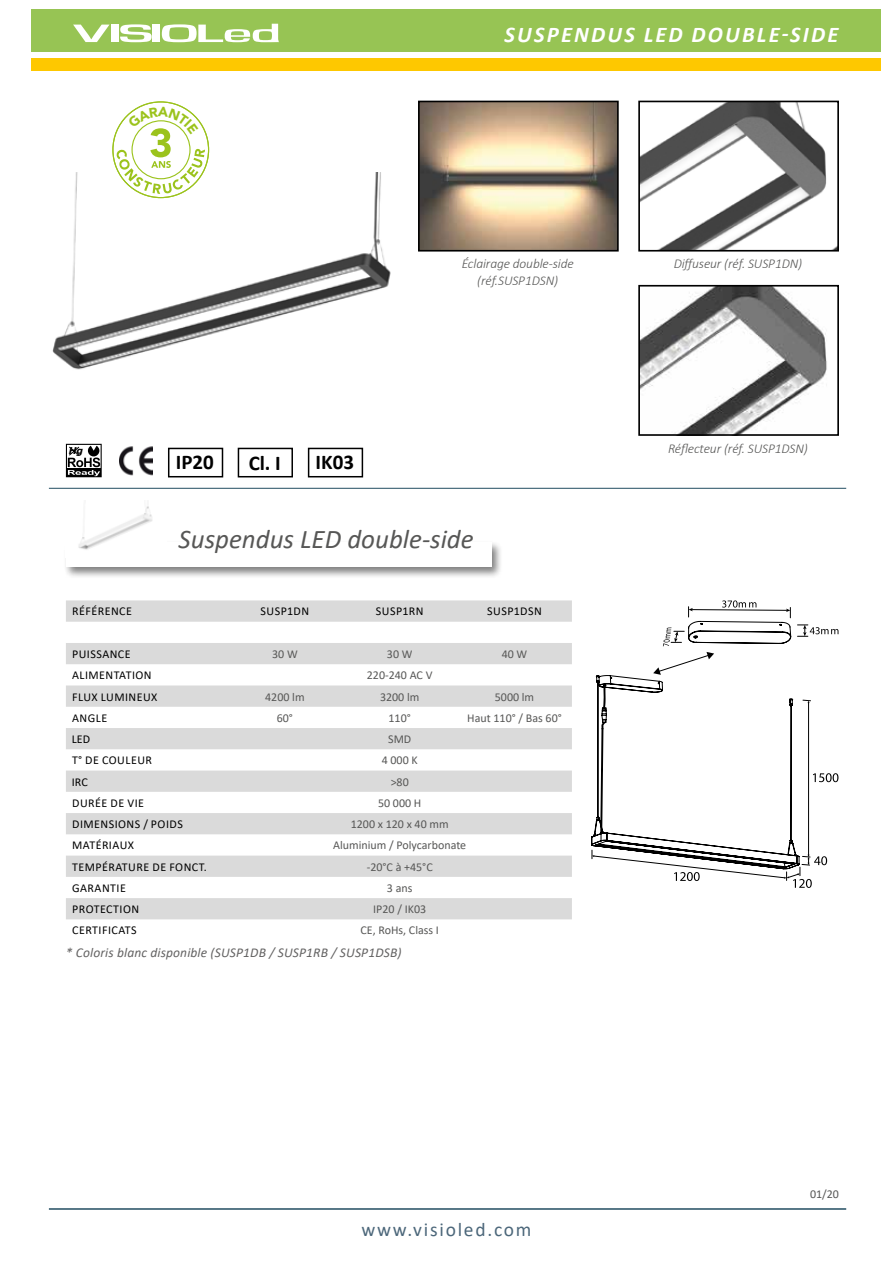
<style>
.page{position:relative;width:893px;height:1263px;background:#fff}
.page>*{position:absolute;margin:0;border:0;box-sizing:border-box;transform-origin:0 0}
.t1{font:italic 27px "Calibri";color:#575756}
.t2{font:italic 700 22.5px "Calibri";letter-spacing:.1em;color:#fff}
.t3{font:700 21px "Calibri";color:#000}
.t4{font:19.5px "Calibri";letter-spacing:.09em;color:#4c677a}
.t5{font:italic 300 13.5px "Calibri";letter-spacing:-.01em;color:#575756}
.t6{font:italic 13.5px "Calibri";letter-spacing:.01em;color:#646363}
.t7{font:12px "Calibri";letter-spacing:.04em;color:#000}
.t8{font:12px "Calibri";color:#575756}
.t9{font:italic 700 9.45px "Verdana";color:#000}
</style>
<div class="page">
<img style="left:52px;top:172px;width:339px;height:198px">
<hr style="left:49px;top:1208px;width:797px;height:2px;background:#224d61">
<hr style="left:49px;top:488px;width:797px;height:1px;background:#224d61">
<div style="left:31px;top:10px;width:849px;height:42px;background:#97c454"></div>
<div style="left:31px;top:58px;width:849px;height:13px;background:#fec800"></div>
<div style="left:63px;top:540px;width:440px;height:39px;background:#000;opacity:.5"></div>
<div style="left:66px;top:543px;width:425px;height:24px;background:#fff"></div>
<svg style="left:66px;top:600px;width:506px;height:319px;fill:#dadada"></svg>
<div style="left:111px;top:25px;width:8px;height:17px;background:#fff"></div>
<svg style="left:120px;top:24px;width:32px;height:18px"></svg>
<div style="left:153px;top:25px;width:7px;height:17px;background:#fff"></div>
<svg style="left:162px;top:24px;width:117px;height:18px"></svg>
<svg style="left:73px;top:24px;width:37px;height:18px"></svg>
<img style="left:119px;top:446px;width:34px;height:30px">
<svg style="left:66px;top:444px;width:36px;height:33px"></svg>
<div style="left:168px;top:448px;width:55px;height:29px;border:2px solid #000"></div>
<div style="left:308px;top:448px;width:55px;height:29px;border:2px solid #000"></div>
<div style="left:238px;top:448px;width:55px;height:29px;border:2px solid #000"></div>
<img style="left:641px;top:104px;width:195px;height:145px">
<div style="left:638px;top:101px;width:201px;height:151px;border:2px solid #000"></div>
<img style="left:421px;top:104px;width:195px;height:145px">
<div style="left:418px;top:101px;width:201px;height:151px;border:2px solid #000"></div>
<img style="left:641px;top:288px;width:186px;height:145px">
<div style="left:638px;top:285px;width:201px;height:151px;border:2px solid #000"></div>
<img style="left:66px;top:506px;width:101px;height:44px">
<svg style="left:797px;top:625px;width:41px;height:12px"></svg>
<svg style="left:663px;top:600px;width:128px;height:46px"></svg>
<svg style="left:591px;top:652px;width:247px;height:236px"></svg>
<svg style="left:116px;top:107px;width:89px;height:87px"></svg>
<h2 class="t2" style="left:504px;top:18px;width:335px">SUSPENDUS LED DOUBLE-SIDE</h2>
<p class="t9" style="left:69px;top:444px;width:16px">Hg</p>
<h3 class="t3" style="left:176px;top:447px;width:40px">IP20</h3>
<h3 class="t3" style="left:249px;top:448px;width:34px">Cl. I</h3>
<h3 class="t3" style="left:316px;top:447px;width:40px">IK03</h3>
<p class="t5" style="left:462px;top:256px;width:114px">Éclairage double-side</p>
<p class="t5" style="left:674px;top:256px;width:130px">Diffuseur (réf. SUSP1DN)</p>
<p class="t5" style="left:477px;top:272px;width:82px">(réf.SUSP1DSN)</p>
<p class="t5" style="left:668px;top:440px;width:141px">Réflecteur (réf. SUSP1DSN)</p>
<h1 class="t1" style="left:179px;top:520px;width:297px">Suspendus LED double-side</h1>
<p class="t7" style="left:72px;top:603px;width:61px">RÉFÉRENCE</p>
<p class="t7" style="left:261px;top:603px;width:50px">SUSP1DN</p>
<p class="t7" style="left:376px;top:603px;width:49px">SUSP1RN</p>
<p class="t7" style="left:487px;top:603px;width:56px">SUSP1DSN</p>
<p class="t7" style="left:72px;top:646px;width:60px">PUISSANCE</p>
<p class="t8" style="left:272px;top:646px;width:27px">30 W</p>
<p class="t8" style="left:387px;top:646px;width:27px">30 W</p>
<p class="t8" style="left:502px;top:646px;width:27px">40 W</p>
<p class="t7" style="left:72px;top:667px;width:81px">ALIMENTATION</p>
<p class="t8" style="left:367px;top:667px;width:67px">220-240 AC V</p>
<p class="t7" style="left:72px;top:688px;width:87px">FLUX LUMINEUX</p>
<p class="t8" style="left:265px;top:688px;width:41px">4200 lm</p>
<p class="t8" style="left:380px;top:688px;width:41px">3200 lm</p>
<p class="t8" style="left:495px;top:688px;width:41px">5000 lm</p>
<p class="t7" style="left:72px;top:709px;width:37px">ANGLE</p>
<p class="t8" style="left:277px;top:709px;width:18px">60°</p>
<p class="t8" style="left:389px;top:709px;width:24px">110°</p>
<p class="t8" style="left:467px;top:709px;width:96px">Haut 110° / Bas 60°</p>
<p class="t7" style="left:72px;top:731px;width:20px">LED</p>
<p class="t8" style="left:388px;top:731px;width:25px">SMD</p>
<p class="t7" style="left:72px;top:752px;width:81px">T° DE COULEUR</p>
<p class="t8" style="left:382px;top:752px;width:37px">4 000 K</p>
<p class="t7" style="left:72px;top:773px;width:17px">IRC</p>
<p class="t8" style="left:391px;top:773px;width:20px">&gt;80</p>
<p class="t7" style="left:72px;top:794px;width:73px">DURÉE DE VIE</p>
<p class="t8" style="left:378px;top:794px;width:45px">50 000 H</p>
<p class="t7" style="left:72px;top:816px;width:112px">DIMENSIONS / POIDS</p>
<p class="t8" style="left:351px;top:816px;width:99px">1200 x 120 x 40 mm</p>
<p class="t7" style="left:72px;top:837px;width:63px">MATÉRIAUX</p>
<p class="t8" style="left:333px;top:837px;width:135px">Aluminium / Polycarbonate</p>
<p class="t7" style="left:72px;top:858px;width:136px">TEMPÉRATURE DE FONCT.</p>
<p class="t8" style="left:367px;top:858px;width:68px">-20°C à +45°C</p>
<p class="t7" style="left:72px;top:879px;width:55px">GARANTIE</p>
<p class="t8" style="left:387px;top:879px;width:27px">3 ans</p>
<p class="t7" style="left:72px;top:901px;width:69px">PROTECTION</p>
<p class="t8" style="left:373px;top:901px;width:54px">IP20 / IK03</p>
<p class="t7" style="left:72px;top:922px;width:66px">CERTIFICATS</p>
<p class="t8" style="left:360px;top:922px;width:80px">CE, RoHs, Class I</p>
<p class="t6" style="left:66px;top:943px;width:337px">* Coloris blanc disponible (SUSP1DB / SUSP1RB / SUSP1DSB)</p>
<h3 class="t4" style="left:361px;top:1216px;width:172px">www.visioled.com</h3>
<p class="t8" style="left:810px;top:1186px;width:30px">01/20</p>
</div>
